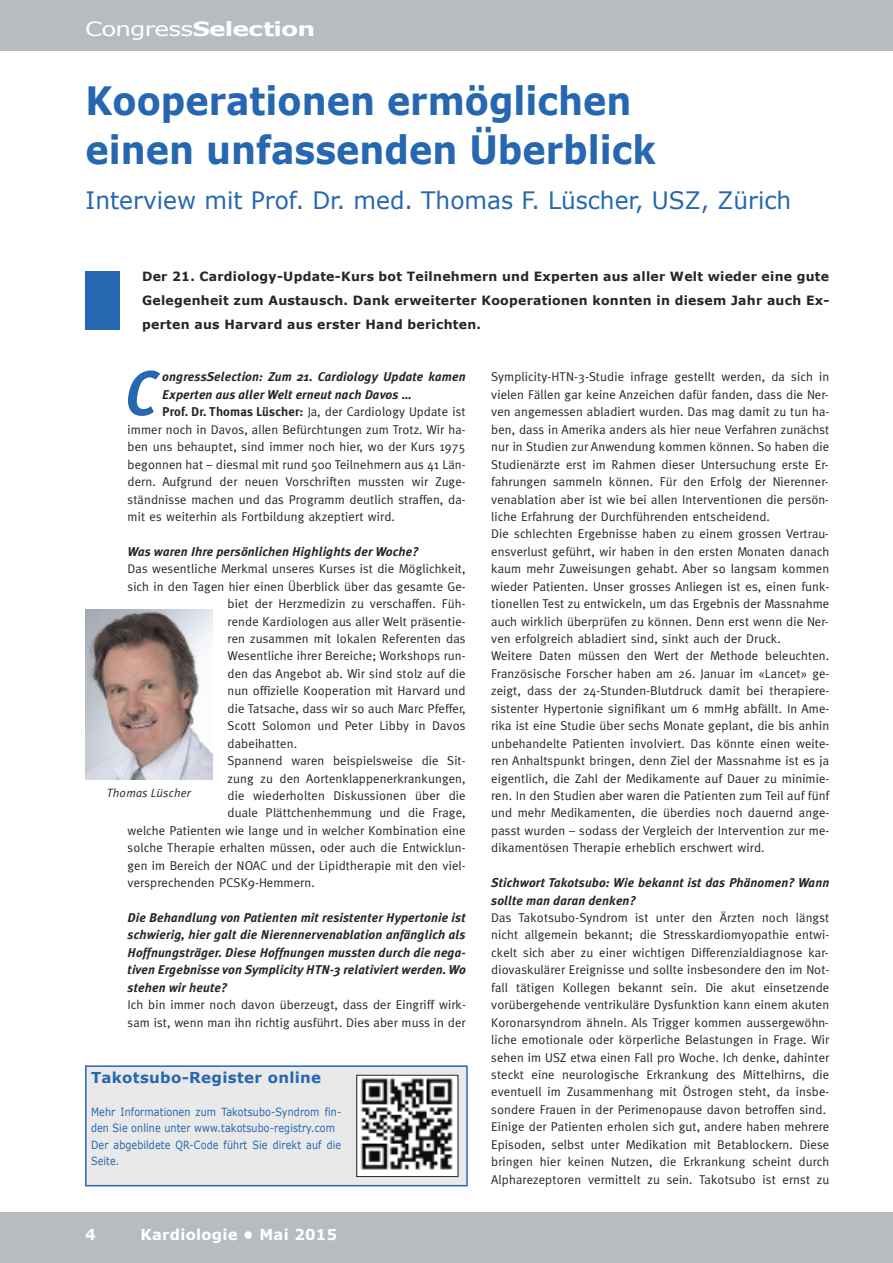
<style>
.page{position:relative;width:893px;height:1263px;background:#fff}
.page>*{position:absolute;margin:0;border:0;box-sizing:border-box;transform-origin:0 0}
.t1{font:italic 700 63px "Meta Plus";color:#2567b0;scale:.9 1}
.t2{font:700 39px/48.8px "Verdana";color:#2567b0;scale:.9 1}
.t3{font:24px "Verdana";color:#2567b0}
.t4{font:700 19.5px "Verdana";letter-spacing:-.035em;color:#fff;scale:1.28 1}
.t5{font:700 15px "Verdana";letter-spacing:.02em;color:#2567b0}
.t6{font:700 15px "Verdana";letter-spacing:.02em;color:#fff}
.t7{font:12.75px/17.4px "Meta Plus";letter-spacing:.01em;color:#272627}
.t8{font:italic 700 12.75px/17.4px "Meta Plus";letter-spacing:.01em;color:#272627;text-align:justify}
.t9{font:700 12.75px/24px "Verdana";letter-spacing:.02em;color:#272627;text-align:justify}
.t10{font:italic 12px "Meta Plus Normal";letter-spacing:.015em;color:#272627}
.t11{font:11.25px/16.5px "Verdana";letter-spacing:.015em;color:#2567b0;scale:.85 1}
.s1{font-weight:400}
.s2{font-weight:700}
</style>
<div class="page">
<div style="left:0;top:0;width:893px;height:51px;background:#b6bcc0"></div>
<div style="left:0;top:1212px;width:893px;height:51px;background:#b6bcc0"></div>
<div style="left:86px;top:271px;width:34px;height:58px;background:#2567b0"></div>
<img style="left:85px;top:610px;width:128px;height:170px">
<div style="left:87px;top:1067px;width:379px;height:118px;background:#e9e9e9"></div>
<div style="left:85px;top:1065px;width:383px;height:121px;border:2px solid #2567b0"></div>
<img style="left:358px;top:1077px;width:98px;height:98px">
<div style="left:356px;top:1075px;width:102px;height:102px;border:1px solid #272627"></div>
<h3 class="t4" style="left:85px;top:17px;width:181px"><span class="s1">Congress</span>Selection</h3>
<h2 class="t2" style="left:86px;top:75px;width:635px">Kooperationen ermöglichen einen unfassenden Überblick</h2>
<h3 class="t3" style="left:86px;top:185px;width:707px">Interview mit Prof. Dr. med. Thomas F. Lüscher, USZ, Zürich</h3>
<p class="t9" style="left:142px;top:264px;width:689px">Der 21. Cardiology-Update-Kurs bot Teilnehmern und Experten aus aller Welt wieder eine gute Gelegenheit zum Austausch. Dank erweiterter Kooperationen konnten in diesem Jahr auch Ex&shy;perten aus Harvard aus erster Hand berichten.</p>
<h1 class="t1" style="left:125px;top:357px;width:36px">C</h1>
<p class="t8" style="left:162px;top:368px;width:305px">ongressSelection: Zum 21. Cardiology Update kamen</p>
<p class="t8" style="left:162px;top:386px;width:251px">Experten aus aller Welt erneut nach Davos …</p>
<p class="t7" style="left:162px;top:403px;width:305px"><span class="s2">Prof. Dr. Thomas Lüscher:</span> Ja, der Cardiology Update ist</p>
<p class="t7" style="left:128px;top:421px;width:340px">immer noch in Davos, allen Befürchtungen zum Trotz. Wir ha-</p>
<p class="t7" style="left:128px;top:438px;width:340px">ben uns behauptet, sind immer noch hier, wo der Kurs 1975</p>
<p class="t7" style="left:128px;top:456px;width:340px">begonnen hat – diesmal mit rund 500 Teilnehmern aus 41 Län-</p>
<p class="t7" style="left:128px;top:473px;width:340px">dern. Aufgrund der neuen Vorschriften mussten wir Zuge-</p>
<p class="t7" style="left:128px;top:490px;width:340px">ständnisse machen und das Programm deutlich straffen, da-</p>
<p class="t7" style="left:128px;top:508px;width:269px">mit es weiterhin als Fortbildung akzeptiert wird.</p>
<p class="t8" style="left:128px;top:543px;width:293px">Was waren Ihre persönlichen Highlights der Woche?</p>
<p class="t7" style="left:128px;top:560px;width:340px">Das wesentliche Merkmal unseres Kurses ist die Möglichkeit,</p>
<p class="t7" style="left:128px;top:578px;width:340px">sich in den Tagen hier einen Überblick über das gesamte Ge-</p>
<p class="t7" style="left:228px;top:595px;width:240px">biet der Herzmedizin zu verschaffen. Füh-</p>
<p class="t7" style="left:228px;top:612px;width:240px">rende Kardiologen aus aller Welt präsentie-</p>
<p class="t7" style="left:228px;top:630px;width:240px">ren zusammen mit lokalen Referenten das</p>
<p class="t7" style="left:228px;top:647px;width:240px">Wesentliche ihrer Bereiche; Workshops run-</p>
<p class="t7" style="left:228px;top:665px;width:239px">den das Angebot ab. Wir sind stolz auf die</p>
<p class="t7" style="left:228px;top:682px;width:239px">nun offizielle Kooperation mit Harvard und</p>
<p class="t7" style="left:228px;top:700px;width:240px">die Tatsache, dass wir so auch Marc Pfeffer,</p>
<p class="t7" style="left:228px;top:717px;width:240px">Scott Solomon und Peter Libby in Davos</p>
<p class="t7" style="left:228px;top:734px;width:71px">dabeihatten.</p>
<p class="t7" style="left:228px;top:752px;width:240px">Spannend waren beispielsweise die Sit-</p>
<p class="t7" style="left:228px;top:769px;width:240px">zung zu den Aortenklappenerkrankungen,</p>
<p class="t7" style="left:228px;top:787px;width:239px">die wiederholten Diskussionen über die</p>
<p class="t7" style="left:228px;top:804px;width:240px">duale Plättchenhemmung und die Frage,</p>
<p class="t7" style="left:128px;top:822px;width:340px">welche Patienten wie lange und in welcher Kombination eine</p>
<p class="t7" style="left:128px;top:839px;width:340px">solche Therapie erhalten müssen, oder auch die Entwicklun-</p>
<p class="t7" style="left:128px;top:857px;width:340px">gen im Bereich der NOAC und der Lipidtherapie mit den viel-</p>
<p class="t7" style="left:128px;top:874px;width:189px">versprechenden PCSK9-Hemmern.</p>
<p class="t8" style="left:128px;top:909px;width:340px">Die Behandlung von Patienten mit resistenter Hypertonie ist schwierig, hier galt die Nierennervenablation anfänglich als Hoffnungsträger. Diese Hoffnungen mussten durch die nega&shy;tiven Ergebnisse von Symplicity HTN-3 relativiert werden. Wo stehen wir heute?</p>
<p class="t7" style="left:128px;top:996px;width:340px">Ich bin immer noch davon überzeugt, dass der Eingriff wirk&shy;sam ist, wenn man ihn richtig ausführt. Dies aber muss in der</p>
<p class="t7" style="left:491px;top:368px;width:340px">Symplicity-HTN-3-Studie infrage gestellt werden, da sich in vielen Fällen gar keine Anzeichen dafür fanden, dass die Ner&shy;ven angemessen abladiert wurden. Das mag damit zu tun ha&shy;ben, dass in Amerika anders als hier neue Verfahren zunächst nur in Studien zur Anwendung kommen können. So haben die Studienärzte erst im Rahmen dieser Untersuchung erste Er&shy;fahrungen sammeln können. Für den Erfolg der Nierenner&shy;venablation aber ist wie bei allen Interventionen die persön&shy;liche Erfahrung der Durchführenden entscheidend.<br>Die schlechten Ergebnisse haben zu einem grossen Vertrau&shy;ensverlust geführt, wir haben in den ersten Monaten danach kaum mehr Zuweisungen gehabt. Aber so langsam kommen wieder Patienten. Unser grosses Anliegen ist es, einen funk&shy;tionellen Test zu entwickeln, um das Ergebnis der Massnahme auch wirklich überprüfen zu können. Denn erst wenn die Ner&shy;ven erfolgreich abladiert sind, sinkt auch der Druck.<br>Weitere Daten müssen den Wert der Methode beleuchten.<br>Französische Forscher haben am 26. Januar im «Lancet» ge&shy;zeigt, dass der 24-Stunden-Blutdruck damit bei therapiere&shy;sistenter Hypertonie signifikant um 6 mmHg abfällt. In Ame&shy;rika ist eine Studie über sechs Monate geplant, die bis anhin unbehandelte Patienten involviert. Das könnte einen weite&shy;ren Anhaltspunkt bringen, denn Ziel der Massnahme ist es ja eigentlich, die Zahl der Medikamente auf Dauer zu minimie&shy;ren. In den Studien aber waren die Patienten zum Teil auf fünf und mehr Medikamenten, die überdies noch dauernd ange&shy;passt wurden – sodass der Vergleich der Intervention zur me&shy;dikamentösen Therapie erheblich erschwert wird.</p>
<p class="t8" style="left:491px;top:874px;width:340px">Stichwort Takotsubo: Wie bekannt ist das Phänomen? Wann sollte man daran denken?</p>
<p class="t7" style="left:491px;top:909px;width:340px">Das Takotsubo-Syndrom ist unter den Ärzten noch längst nicht allgemein bekannt; die Stresskardiomyopathie entwi&shy;ckelt sich aber zu einer wichtigen Differenzialdiagnose kar&shy;diovaskulärer Ereignisse und sollte insbesondere den im Not&shy;fall tätigen Kollegen bekannt sein. Die akut einsetzende vorübergehende ventrikuläre Dysfunktion kann einem akuten Koronarsyndrom ähneln. Als Trigger kommen aussergewöhn&shy;liche emotionale oder körperliche Belastungen in Frage. Wir sehen im USZ etwa einen Fall pro Woche. Ich denke, dahinter steckt eine neurologische Erkrankung des Mittelhirns, die eventuell im Zusammenhang mit Östrogen steht, da insbe&shy;sondere Frauen in der Perimenopause davon betroffen sind.<br>Einige der Patienten erholen sich gut, andere haben mehrere Episoden, selbst unter Medikation mit Betablockern. Diese bringen hier keinen Nutzen, die Erkrankung scheint durch Alpharezeptoren vermittelt zu sein. Takotsubo ist ernst zu</p>
<p class="t10" style="left:107px;top:786px;width:86px">Thomas Lüscher</p>
<p class="t5" style="left:91px;top:1068px;width:232px">Takotsubo-Register online</p>
<p class="t11" style="left:91px;top:1103px;width:296px">Mehr Informationen zum Takotsubo-Syndrom fin&shy;den Sie online unter www.takotsubo-registry.com Der abgebildete QR-Code führt Sie direkt auf die Seite.</p>
<p class="t6" style="left:85px;top:1225px;width:12px">4</p>
<p class="t6" style="left:140px;top:1225px;width:198px">Kardiologie • Mai 2015</p>
</div>
